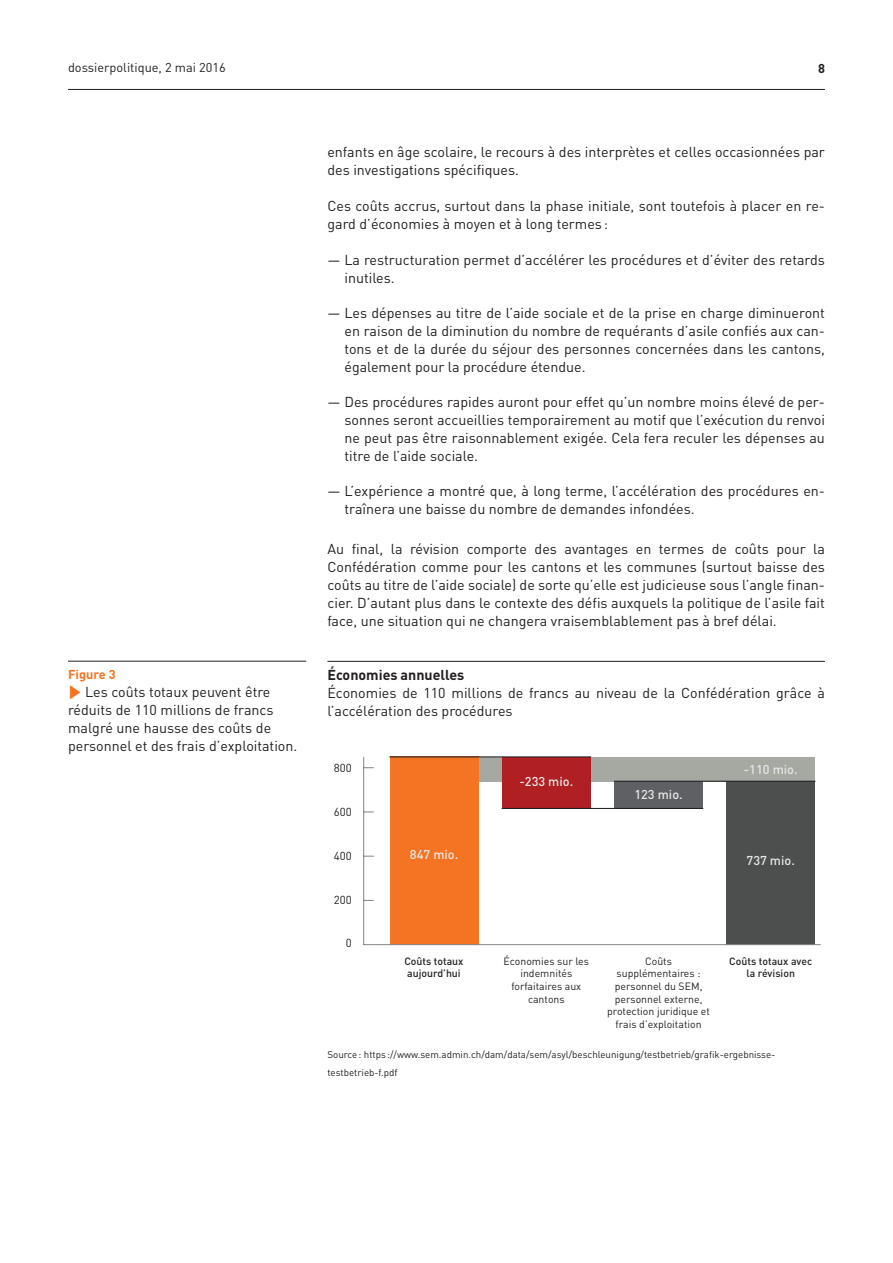
<style>
.page{position:relative;width:893px;height:1263px;background:#fff}
.page>*{position:absolute;margin:0;border:0;box-sizing:border-box;transform-origin:0 0}
.t1{font:14.25px/18px "DIN";color:#231f20}
.t2{font:700 14.25px "DIN";color:#231f20}
.t3{font:500 12.75px "DIN";color:#e5e7e8}
.t4{font:12.75px "DIN";color:#231f20}
.t5{font:700 12.75px "DIN";color:#f47321}
.t6{font:700 12.75px "DIN";color:#231f20}
.t7{font:11.55px "DIN";color:#202123}
.t8{font:10.5px/12.6px "DIN";color:#202123;text-align:center}
.t9{font:500 10.5px/12.6px "DIN";color:#202123}
.t10{font:9.75px/18px "DIN";color:#231f20}
.s1{color:#f47321}
</style>
<div class="page">
<hr style="left:68px;top:89px;width:757px;height:1px;background:#231f20">
<hr style="left:327px;top:661px;width:498px;height:1px;background:#231f20">
<div style="left:478px;top:757px;width:337px;height:24px;background:#a6a8a2"></div>
<div style="left:390px;top:757px;width:88px;height:188px;background:#f47423"></div>
<div style="left:502px;top:757px;width:89px;height:51px;background:#b01f22"></div>
<div style="left:614px;top:781px;width:89px;height:27px;background:#5e6063"></div>
<div style="left:726px;top:781px;width:89px;height:164px;background:#4d4e4e"></div>
<hr style="left:363px;top:757px;width:1px;height:188px;background:#84858a">
<hr style="left:364px;top:944px;width:456px;height:1px;background:#84858a">
<hr style="left:390px;top:756px;width:201px;height:1px;background:#202123">
<hr style="left:502px;top:808px;width:201px;height:1px;background:#202123">
<hr style="left:614px;top:781px;width:201px;height:1px;background:#202123">
<hr style="left:68px;top:661px;width:238px;height:1px;background:#231f20">
<p class="t4" style="left:68px;top:60px;width:159px">dossierpolitique, 2 mai 2016</p>
<p class="t6" style="left:818px;top:60px;width:8px">8</p>
<p class="t5" style="left:68px;top:666px;width:49px">Figure 3</p>
<p class="t1" style="left:68px;top:683px;width:231px"><span class="s1">✓</span> Les coûts totaux peuvent être réduits de 110 millions de francs malgré une hausse des coûts de personnel et des frais d’exploitation.</p>
<p class="t1" style="left:327px;top:143px;width:499px">enfants en âge scolaire, le recours à des interprètes et celles occasionnées par des investigations spécifiques.</p>
<p class="t1" style="left:327px;top:197px;width:499px">Ces coûts accrus, surtout dans la phase initiale, sont toutefois à placer en re&shy;gard d’économies à moyen et à long termes :</p>
<p class="t1" style="left:344px;top:250px;width:482px;text-indent:-17px">— La restructuration permet d’accélérer les procédures et d’éviter des retards inutiles.</p>
<p class="t1" style="left:344px;top:303px;width:482px;text-align:justify;text-indent:-17px">— Les dépenses au titre de l’aide sociale et de la prise en charge diminueront en raison de la diminution du nombre de requérants d’asile confiés aux can&shy;tons et de la durée du séjour des personnes concernées dans les cantons, également pour la procédure étendue.</p>
<p class="t1" style="left:344px;top:392px;width:482px;text-align:justify;text-indent:-17px">— Des procédures rapides auront pour effet qu’un nombre moins élevé de per&shy;sonnes seront accueillies temporairement au motif que l’exécution du renvoi ne peut pas être raisonnablement exigée. Cela fera reculer les dépenses au titre de l’aide sociale.</p>
<p class="t1" style="left:344px;top:481px;width:482px;text-indent:-17px">— L’expérience a montré que, à long terme, l’accélération des procédures en&shy;traînera une baisse du nombre de demandes infondées.</p>
<p class="t1" style="left:327px;top:539px;width:499px;text-align:justify">Au final, la révision comporte des avantages en termes de coûts pour la Confédération comme pour les cantons et les communes (surtout baisse des coûts au titre de l’aide sociale) de sorte qu’elle est judicieuse sous l’angle finan&shy;cier. D’autant plus dans le contexte des défis auxquels la politique de l’asile fait face, une situation qui ne changera vraisemblablement pas à bref délai.</p>
<p class="t2" style="left:327px;top:665px;width:138px">Économies annuelles</p>
<p class="t1" style="left:327px;top:683px;width:499px">Économies de 110 millions de francs au niveau de la Confédération grâce à l’accélération des procédures</p>
<p class="t7" style="left:334px;top:760px;width:20px">800</p>
<p class="t7" style="left:334px;top:804px;width:20px">600</p>
<p class="t7" style="left:334px;top:848px;width:20px">400</p>
<p class="t7" style="left:334px;top:892px;width:20px">200</p>
<p class="t7" style="left:346px;top:935px;width:8px">0</p>
<p class="t3" style="left:410px;top:846px;width:50px">847 mio.</p>
<p class="t3" style="left:519px;top:773px;width:55px">-233 mio.</p>
<p class="t3" style="left:634px;top:786px;width:50px">123 mio.</p>
<p class="t3" style="left:744px;top:761px;width:55px">-110 mio.</p>
<p class="t3" style="left:746px;top:852px;width:50px">737 mio.</p>
<p class="t9" style="left:404px;top:954px;width:61px">Coûts totaux aujourd’hui</p>
<p class="t8" style="left:504px;top:954px;width:87px">Économies sur les indemnités forfaitaires aux cantons</p>
<p class="t8" style="left:607px;top:954px;width:104px">Coûts supplémentaires : personnel du SEM, personnel externe, protection juridique et frais d’exploitation</p>
<p class="t9" style="left:729px;top:954px;width:85px;text-align:center">Coûts totaux avec la révision</p>
<p class="t10" style="left:327px;top:1045px;width:450px">Source: https ://www.sem.admin.ch/dam/data/sem/asyl/beschleunigung/testbetrieb/grafik-ergebnisse&shy;testbetrieb-f.pdf</p>
</div>
